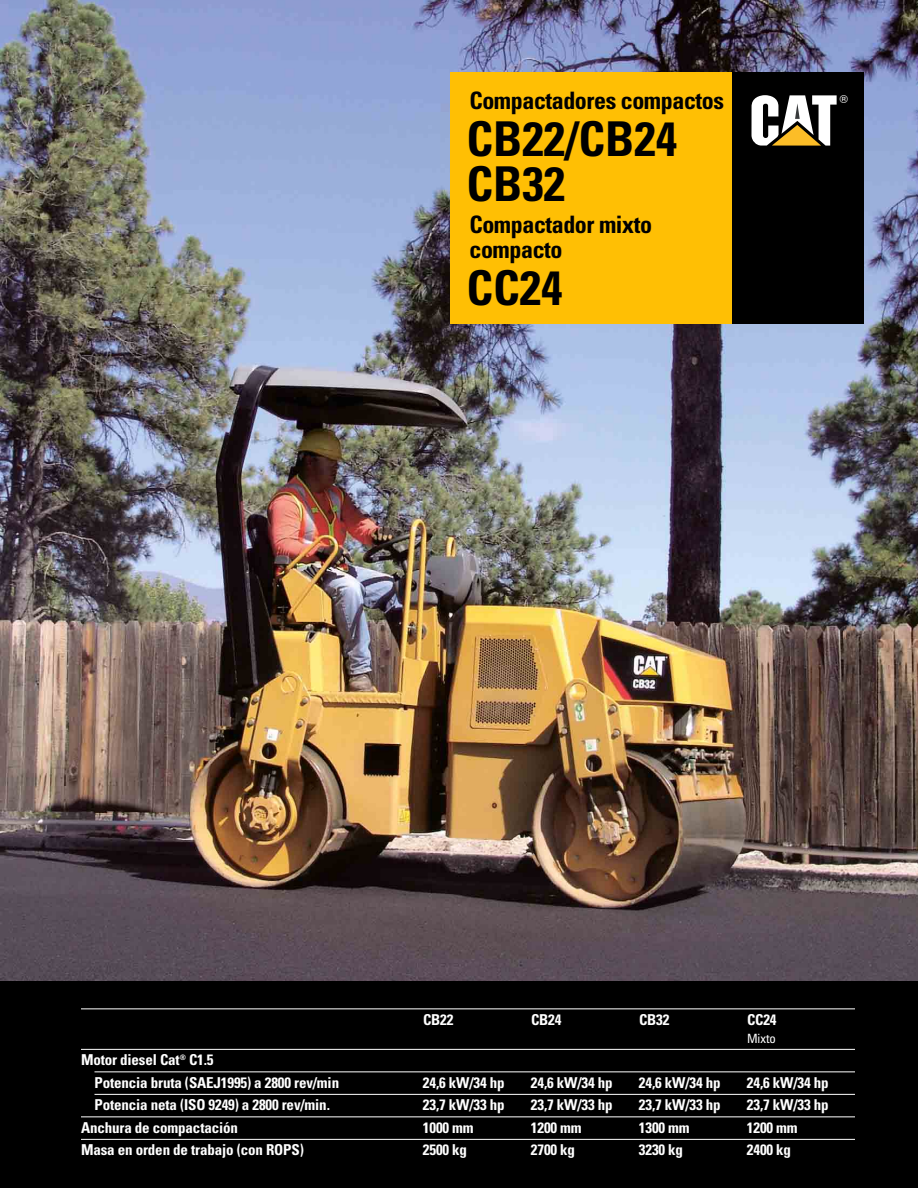
<style>
.page{position:relative;width:918px;height:1188px;background:#fff}
.page>*{position:absolute;margin:0;border:0;box-sizing:border-box;transform-origin:0 0}
.t1{font:700 condensed 48px/45px "Univers";color:#000}
.t2{font:700 condensed 24px/24.8px "Univers";letter-spacing:-.02em;color:#000}
.t3{font:700 condensed 15px/22.5px "Univers";letter-spacing:-.01em;color:#fff}
.t4{font:condensed 12.75px "Univers";color:#fff}
.t5{font:10.95px "Helvetica";color:#fff}
</style>
<div class="page">
<img style="left:0;top:0;width:918px;height:981px">
<div style="left:0;top:981px;width:918px;height:207px;background:#000"></div>
<div style="left:450px;top:72px;width:414px;height:252px;background:#ffbf04"></div>
<div style="left:732px;top:72px;width:132px;height:252px;background:#000"></div>
<svg style="left:752px;top:95px;width:85px;height:51px"></svg>
<hr style="left:81px;top:1009px;width:774px;height:1px;background:#fff">
<hr style="left:81px;top:1049px;width:774px;height:1px;background:#fff">
<hr style="left:94px;top:1072px;width:761px;height:1px;background:#fff">
<hr style="left:94px;top:1094px;width:761px;height:1px;background:#fff">
<hr style="left:81px;top:1117px;width:774px;height:1px;background:#fff">
<hr style="left:81px;top:1139px;width:774px;height:1px;background:#fff">
<h2 class="t2" style="left:470px;top:90px;width:256px">Compactadores compactos</h2>
<p class="t5" style="left:840px;top:95px;width:10px">®</p>
<h1 class="t1" style="left:466px;top:122px;width:212px">CB22/CB24<br>CB32</h1>
<h2 class="t2" style="left:470px;top:215px;width:184px">Compactador mixto compacto</h2>
<h1 class="t1" style="left:466px;top:270px;width:97px">CC24</h1>
<p class="t3" style="left:94px;top:1050px;width:246px;text-indent:-14px">Motor diesel Cat<sup>®</sup> C1.5<br>Potencia bruta (SAEJ1995) a 2800 rev/min</p>
<p class="t3" style="left:423px;top:1010px;width:32px">CB22</p>
<p class="t3" style="left:531px;top:1010px;width:32px">CB24</p>
<p class="t3" style="left:639px;top:1010px;width:32px">CB32</p>
<p class="t3" style="left:747px;top:1010px;width:31px">CC24</p>
<p class="t4" style="left:747px;top:1034px;width:31px">Mixto</p>
<p class="t3" style="left:423px;top:1073px;width:83px">24,6 kW/34 hp</p>
<p class="t3" style="left:531px;top:1073px;width:83px">24,6 kW/34 hp</p>
<p class="t3" style="left:639px;top:1073px;width:83px">24,6 kW/34 hp</p>
<p class="t3" style="left:747px;top:1073px;width:83px">24,6 kW/34 hp</p>
<p class="t3" style="left:94px;top:1095px;width:237px">Potencia neta (ISO 9249) a 2800 rev/min.</p>
<p class="t3" style="left:423px;top:1095px;width:83px">23,7 kW/33 hp</p>
<p class="t3" style="left:531px;top:1095px;width:83px">23,7 kW/33 hp</p>
<p class="t3" style="left:639px;top:1095px;width:83px">23,7 kW/33 hp</p>
<p class="t3" style="left:747px;top:1095px;width:83px">23,7 kW/33 hp</p>
<p class="t3" style="left:81px;top:1118px;width:159px">Anchura de compactación</p>
<p class="t3" style="left:423px;top:1118px;width:52px">1000 mm</p>
<p class="t3" style="left:531px;top:1118px;width:52px">1200 mm</p>
<p class="t3" style="left:639px;top:1118px;width:52px">1300 mm</p>
<p class="t3" style="left:747px;top:1118px;width:52px">1200 mm</p>
<p class="t3" style="left:81px;top:1140px;width:224px">Masa en orden de trabajo (con ROPS)</p>
<p class="t3" style="left:423px;top:1140px;width:46px">2500 kg</p>
<p class="t3" style="left:531px;top:1140px;width:46px">2700 kg</p>
<p class="t3" style="left:639px;top:1140px;width:46px">3230 kg</p>
<p class="t3" style="left:747px;top:1140px;width:46px">2400 kg</p>
</div>
